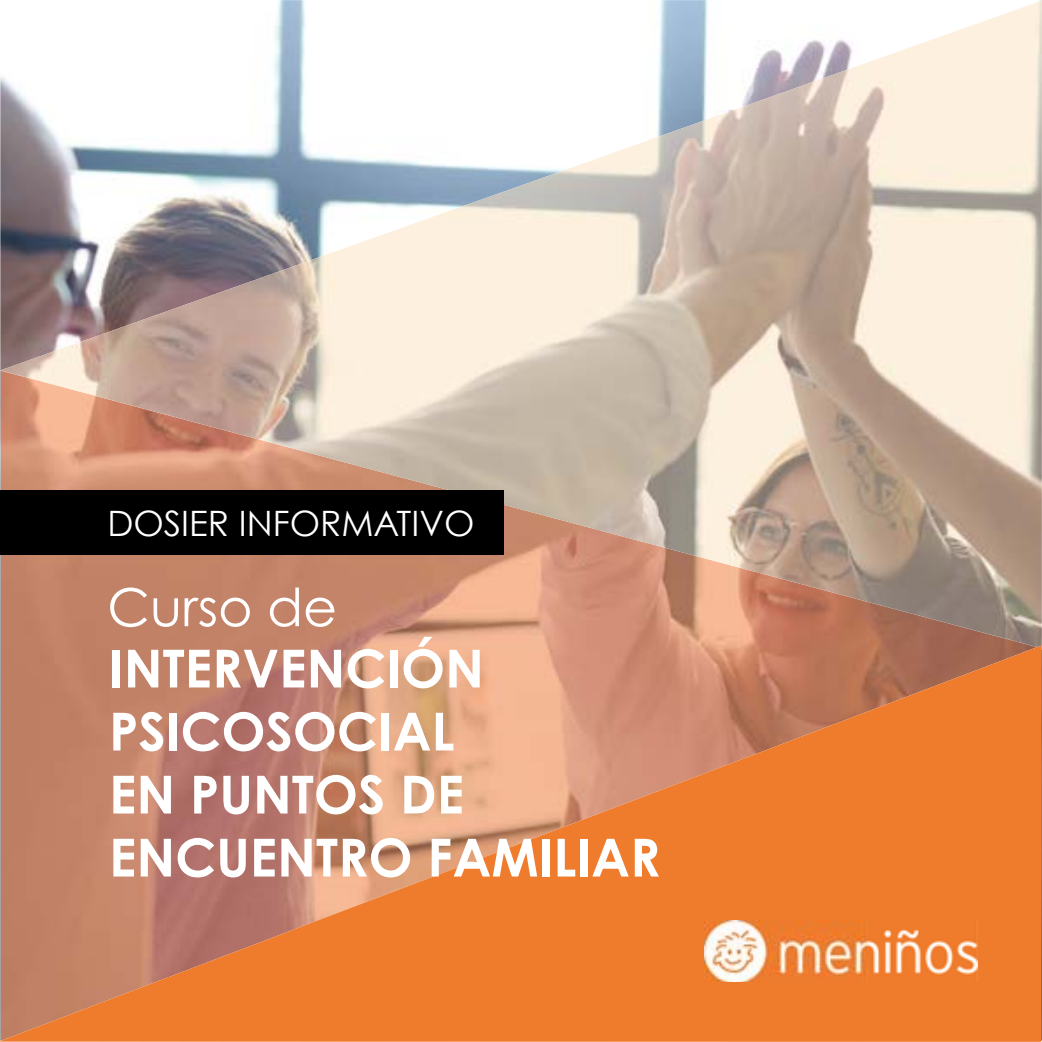
<style>
.page{position:relative;width:1042px;height:1042px;background:#fff}
.page>*{position:absolute;margin:0;border:0;box-sizing:border-box;transform-origin:0 0}
.t1{font:700 52.5px/63px "Century Gothic";color:#fff}
.t2{font:52.5px "Century Gothic";color:#fff}
.t3{font:35px "Century Gothic";color:#fff}
</style>
<div class="page">
<img style="left:0;top:1px;width:1042px;height:647px">
<img style="left:1px;top:370px;width:470px;height:120px">
<svg style="left:0;top:645px;width:1041px;height:397px;background:#da8350"></svg>
<div style="left:0;top:490px;width:503px;height:65px;background:#000"></div>
<img style="left:705px;top:921px;width:272px;height:61px">
<p class="t3" style="left:107px;top:498px;width:368px">DOSIER INFORMATIVO</p>
<p class="t2" style="left:107px;top:570px;width:231px">Curso de</p>
<p class="t1" style="left:109px;top:634px;width:553px">INTERVENCIÓN<br>PSICOSOCIAL<br>EN PUNTOS DE<br>ENCUENTRO FAMILIAR</p>
</div>
